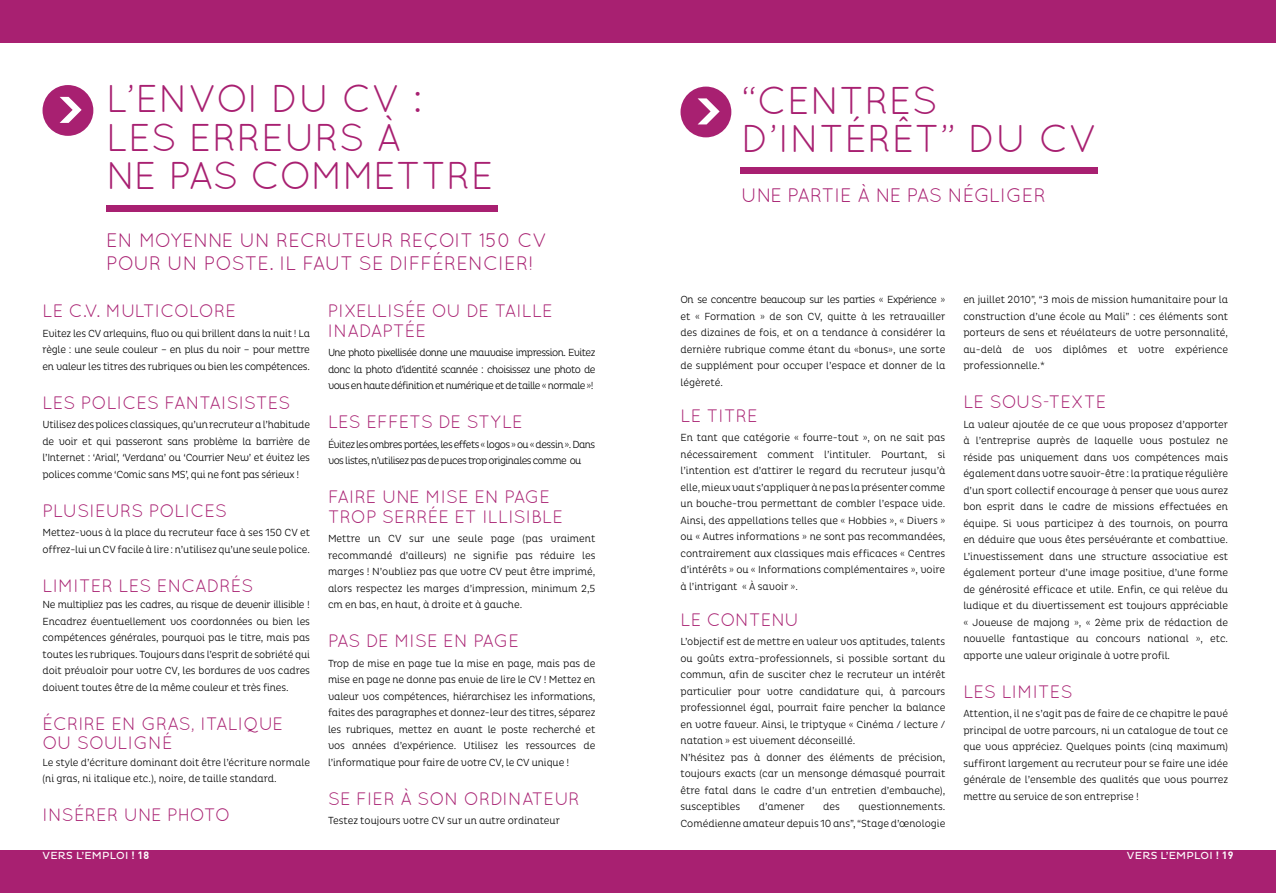
<style>
.page{position:relative;width:1276px;height:893px;background:#fff}
.page>*{position:absolute;margin:0;border:0;box-sizing:border-box;transform-origin:0 0}
.t1{font:38.7px/38.7px "Quicksand";color:#a82071}
.t2{font:19.5px "Quicksand";color:#a82071}
.t3{font:18px "Quicksand";color:#a82071}
.t4{font:300 10.5px/16.5px "Pluto Cond";color:#000;text-align:justify}
.t5{font:300 10.5px/16.5px "Pluto Cond";letter-spacing:-.05em;color:#000}
.t6{font:10.5px "Pluto";letter-spacing:.025em;color:#fff}
.s1{font-family:"DIN";font-weight:700}
</style>
<div class="page">
<div style="left:638px;top:850px;width:638px;height:43px;background:#a82071"></div>
<div style="left:0;top:850px;width:638px;height:43px;background:#a82071"></div>
<div style="left:0;top:0;width:1276px;height:43px;background:#a82071"></div>
<div style="left:106px;top:205px;width:391px;height:7px;background:#a82071"></div>
<div style="left:43px;top:85px;width:50px;height:51px;background:#a82071;border-radius:50%"></div>
<svg style="left:60px;top:97px;width:22px;height:26px"></svg>
<div style="left:740px;top:167px;width:357px;height:6px;background:#a82071"></div>
<div style="left:680px;top:87px;width:51px;height:50px;background:#a82071;border-radius:50%"></div>
<svg style="left:697px;top:98px;width:22px;height:26px"></svg>
<h1 class="t1" style="left:106px;top:79px;width:389px">L’ENVOI D U CV :<br>LES ERREURS À<br>NE PAS COMMETTRE</h1>
<h2 class="t2" style="left:106px;top:228px;width:89px">EN MOYENNE</h2>
<h2 class="t2" style="left:239px;top:228px;width:51px">UN RECRUTEUR</h2>
<h2 class="t2" style="left:400px;top:228px;width:51px">REÇOIT</h2>
<h2 class="t2" style="left:479px;top:228px;width:70px">150 CV</h2>
<h2 class="t2" style="left:106px;top:252px;width:14px">POUR</h2>
<h2 class="t2" style="left:167px;top:252px;width:50px">UN POSTE</h2>
<h2 class="t2" style="left:269px;top:252px;width:47px">. IL FAUT</h2>
<h2 class="t2" style="left:359px;top:252px;width:98px">SE DIFFÉRENCIER</h2>
<h2 class="t2" style="left:528px;top:252px;width:6px">!</h2>
<h3 class="t3" style="left:43px;top:301px;width:76px">LE C.V. MULTICOLORE</h3>
<p class="t4" style="left:43px;top:325px;width:269px">Evitez les CV arlequins, fluo ou qui brillent dans la nuit ! La règle : une seule couleur – en plus du noir – pour mettre en valeur les titres des rubriques ou bien les compétences.</p>
<h3 class="t3" style="left:43px;top:392px;width:51px">LES POLICES</h3>
<h3 class="t3" style="left:165px;top:392px;width:12px">FANTAISISTES</h3>
<p class="t4" style="left:43px;top:416px;width:269px">Utilisez des polices classiques, qu’un recruteur a l’habitude de voir et qui passeront sans problème la barrière de l’Internet : ‘Arial’, ‘Verdana’ ou ‘Courrier New’ et évitez les polices comme ‘Comic sans MS’, qui ne font pas sérieux !</p>
<h3 class="t3" style="left:43px;top:500px;width:23px">PLUSIEURS</h3>
<h3 class="t3" style="left:149px;top:500px;width:12px">POLICES</h3>
<p class="t4" style="left:43px;top:524px;width:269px">Mettez-vous à la place du recruteur face à ses 150 CV et offrez-lui un CV facile à lire : n’utilisez qu’une seule police.</p>
<h3 class="t3" style="left:43px;top:575px;width:11px">LIMITER</h3>
<h3 class="t3" style="left:119px;top:575px;width:11px">LES</h3>
<h3 class="t3" style="left:157px;top:575px;width:13px">ENCA</h3>
<h3 class="t3" style="left:207px;top:575px;width:45px">DRÉS</h3>
<p class="t4" style="left:43px;top:596px;width:269px">Ne multipliez pas les cadres, au risque de devenir illisible !<br>Encadrez éventuellement vos coordonnées ou bien les compétences générales, pourquoi pas le titre, mais pas toutes les rubriques. Toujours dans l’esprit de sobriété qui doit prévaloir pour votre CV, les bordures de vos cadres doivent toutes être de la même couleur et très fines.</p>
<h3 class="t3" style="left:43px;top:713px;width:22px">ÉCRIRE</h3>
<h3 class="t3" style="left:111px;top:713px;width:57px">EN GRAS</h3>
<h3 class="t3" style="left:191px;top:713px;width:21px">, ITALIQUE</h3>
<h3 class="t3" style="left:43px;top:733px;width:47px">OU SOULI</h3>
<h3 class="t3" style="left:133px;top:733px;width:41px">GNÉ</h3>
<p class="t4" style="left:43px;top:754px;width:269px">Le style d’écriture dominant doit être l’écriture normale (ni gras, ni italique etc.), noire, de taille standard.</p>
<h3 class="t3" style="left:43px;top:805px;width:54px">INSÉRER</h3>
<h3 class="t3" style="left:124px;top:805px;width:13px">UNE</h3>
<h3 class="t3" style="left:167px;top:805px;width:13px">PHOTO</h3>
<h3 class="t3" style="left:328px;top:301px;width:39px">PIXELLIS</h3>
<h3 class="t3" style="left:405px;top:301px;width:101px">ÉE OU DE TAILLE</h3>
<h3 class="t3" style="left:328px;top:320px;width:55px">INADAPT</h3>
<h3 class="t3" style="left:405px;top:320px;width:20px">ÉE</h3>
<p class="t4" style="left:328px;top:344px;width:269px">Une photo pixellisée donne une mauvaise impression. Evitez donc la photo d’identité scannée : choisissez une photo de vous en haute définition et numérique et de taille « normale »!</p>
<h3 class="t3" style="left:328px;top:412px;width:50px">LES EFFETS</h3>
<h3 class="t3" style="left:438px;top:412px;width:74px">DE STYLE</h3>
<p class="t5" style="left:328px;top:436px;width:269px">Évitez les ombres portées, les effets « logos » ou « dessin ». Dans vos listes, n’utilisez pas de puces trop originales comme ou</p>
<h3 class="t3" style="left:328px;top:487px;width:20px">FAIRE</h3>
<h3 class="t3" style="left:382px;top:487px;width:13px">UNE</h3>
<h3 class="t3" style="left:425px;top:487px;width:12px">MISE</h3>
<h3 class="t3" style="left:474px;top:487px;width:74px">EN PAGE</h3>
<h3 class="t3" style="left:328px;top:506px;width:13px">TROP</h3>
<h3 class="t3" style="left:382px;top:506px;width:12px">SERR</h3>
<h3 class="t3" style="left:428px;top:506px;width:64px">ÉEET ILLISI</h3>
<h3 class="t3" style="left:531px;top:506px;width:21px">BLE</h3>
<p class="t4" style="left:328px;top:530px;width:269px">Mettre un CV sur une seule page (pas vraiment recommandé d’ailleurs) ne signifie pas réduire les marges ! N’oubliez pas que votre CV peut être imprimé, alors respectez les marges d’impression, minimum 2,5 cm en bas, en haut, à droite et à gauche.</p>
<h3 class="t3" style="left:328px;top:631px;width:78px">PAS DE MISE</h3>
<h3 class="t3" style="left:443px;top:631px;width:74px">EN PAGE</h3>
<p class="t4" style="left:328px;top:655px;width:269px">Trop de mise en page tue la mise en page, mais pas de mise en page ne donne pas envie de lire le CV ! Mettez en valeur vos compétences, hiérarchisez les informations, faites des paragraphes et donnez-leur des titres, séparez les rubriques, mettez en avant le poste recherché et vos années d’expérience. Utilisez les ressources de l’informatique pour faire de votre CV, le CV unique !</p>
<h3 class="t3" style="left:328px;top:788px;width:39px">SE FIER</h3>
<h3 class="t3" style="left:400px;top:788px;width:31px">À SON</h3>
<h3 class="t3" style="left:464px;top:788px;width:51px">ORDINATEUR</h3>
<p class="t4" style="left:328px;top:812px;width:233px">Testez toujours votre CV sur un autre ordinateur</p>
<p class="t6" style="left:43px;top:850px;width:108px">VERS L’EMPLOI <span class="s1">! 18</span></p>
<h1 class="t1" style="left:741px;top:80px;width:358px">“CENTRES<br>D’INTÉRÊT” D U CV</h1>
<h2 class="t2" style="left:741px;top:184px;width:14px">UNE</h2>
<h2 class="t2" style="left:787px;top:184px;width:12px">PARTIE</h2>
<h2 class="t2" style="left:857px;top:184px;width:61px">À NE PAS</h2>
<h2 class="t2" style="left:948px;top:184px;width:86px">N ÉGLIGER</h2>
<p class="t4" style="left:680px;top:292px;width:266px">On se concentre beaucoup sur les parties « Expérience » et « Formation » de son CV, quitte à les retravailler des dizaines de fois, et on a tendance à considérer la dernière rubrique comme étant du «bonus», une sorte de supplément pour occuper l’espace et donner de la légèreté.</p>
<h3 class="t3" style="left:680px;top:405px;width:38px">LE TITRE</h3>
<p class="t4" style="left:680px;top:430px;width:266px">En tant que catégorie « fourre-tout », on ne sait pas nécessairement comment l’intituler. Pourtant, si l’intention est d’attirer le regard du recruteur jusqu’à elle, mieux vaut s’appliquer à ne pas la présenter comme un bouche-trou permettant de combler l’espace vide.<br>Ainsi, des appellations telles que « Hobbies », « Divers » ou « Autres informations » ne sont pas recommandées, contrairement aux classiques mais efficaces « Centres d’intérêts » ou « Informations complémentaires », voire à l’intrigant « À savoir ».</p>
<h3 class="t3" style="left:680px;top:609px;width:40px">LE CONTENU</h3>
<p class="t4" style="left:680px;top:634px;width:266px;text-align:left">L’objectif est de mettre en valeur vos aptitudes, talents ou goûts extra-professionnels, si possible sortant du commun, afin de susciter chez le recruteur un intérêt particulier pour votre candidature qui, à parcours professionnel égal, pourrait faire pencher la balance en votre faveur. Ainsi, le triptyque « Cinéma / lecture / natation » est vivement déconseillé.<br>N’hésitez pas à donner des éléments de précision, toujours exacts (car un mensonge démasqué pourrait être fatal dans le cadre d’un entretien d’embauche), susceptibles</p>
<p class="t4" style="left:680px;top:799px;width:266px;text-align:right">questionnements.<br>Comédienne amateur depuis 10 ans”, “Stage d’œnologie</p>
<p class="t4" style="left:759px;top:799px;width:47px">d’amener</p>
<p class="t4" style="left:823px;top:799px;width:18px">des</p>
<p class="t4" style="left:963px;top:292px;width:266px">en juillet 2010”, “3 mois de mission humanitaire pour la construction d’une école au Mali” : ces éléments sont porteurs de sens et révélateurs de votre personnalité, au-delà de vos diplômes et votre expérience professionnelle.*</p>
<h3 class="t3" style="left:963px;top:392px;width:41px">LE SOUS</h3>
<h3 class="t3" style="left:1043px;top:392px;width:53px">-TEXTE</h3>
<p class="t4" style="left:963px;top:416px;width:266px">La valeur ajoutée de ce que vous proposez d’apporter à l’entreprise auprès de laquelle vous postulez ne réside pas uniquement dans vos compétences mais également dans votre savoir-être : la pratique régulière d’un sport collectif encourage à penser que vous aurez bon esprit dans le cadre de missions effectuées en équipe. Si vous participez à des tournois, on pourra en déduire que vous êtes persévérante et combattive.<br>L’investissement dans une structure associative est également porteur d’une image positive, d’une forme de générosité efficace et utile. Enfin, ce qui relève du ludique et du divertissement est toujours appréciable « Joueuse de majong », « 2ème prix de rédaction de nouvelle fantastique au concours national », etc. apporte une valeur originale à votre profil.</p>
<h3 class="t3" style="left:963px;top:681px;width:50px">LES LIMITES</h3>
<p class="t4" style="left:963px;top:706px;width:266px">Attention, il ne s’agit pas de faire de ce chapitre le pavé principal de votre parcours, ni un catalogue de tout ce que vous appréciez. Quelques points (cinq maximum) suffiront largement au recruteur pour se faire une idée générale de l’ensemble des qualités que vous pourrez mettre au service de son entreprise !</p>
<p class="t6" style="left:1127px;top:850px;width:108px">VERS L’EMPLOI <span class="s1">! 19</span></p>
</div>
